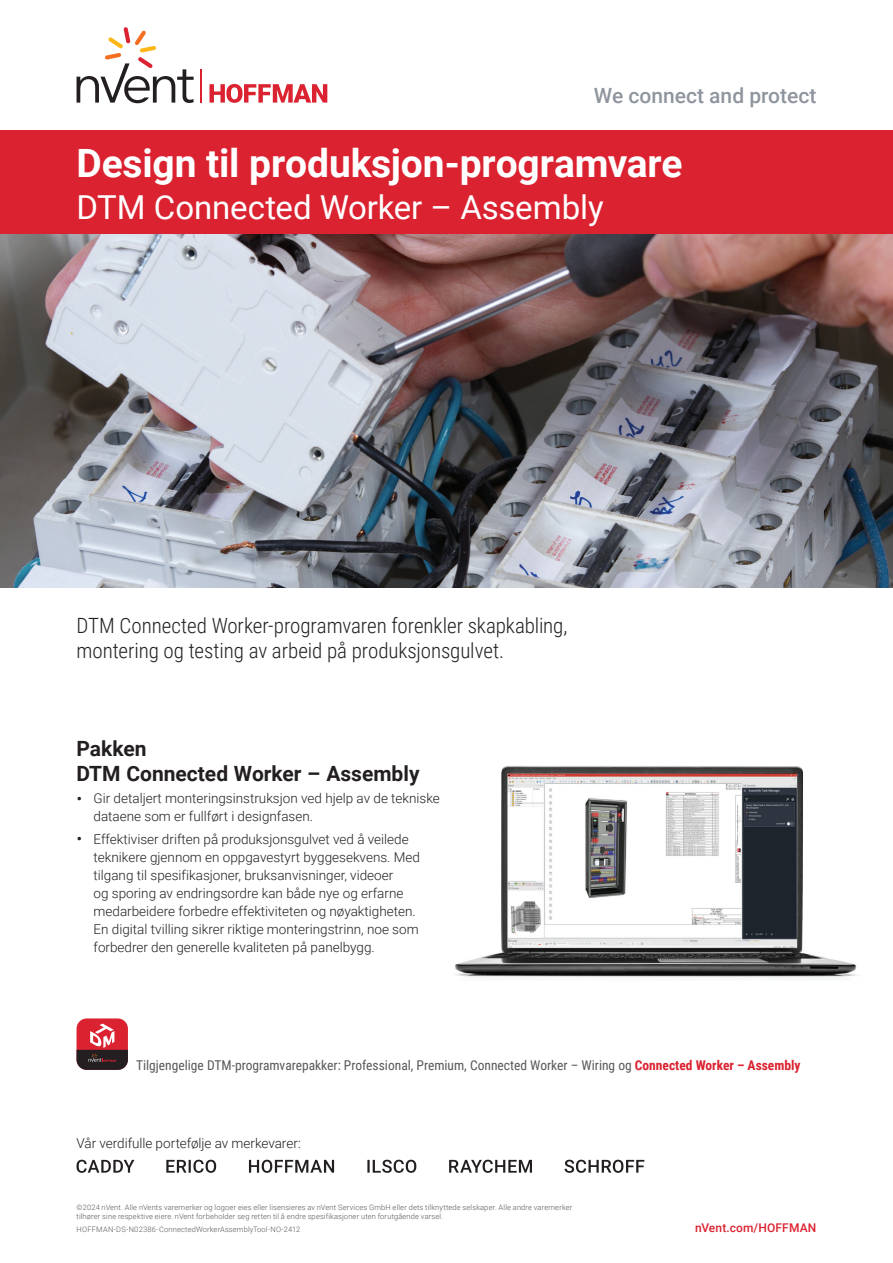
<style>
.page{position:relative;width:893px;height:1263px;background:#fff}
.page>*{position:absolute;margin:0;border:0;box-sizing:border-box;transform-origin:0 0}
.Headline-TwoLine_26_28{font:700 39px "Roboto";letter-spacing:-.005em;color:#fff}
.Headline-TwoLine_26_28-2{font:33px "Roboto";letter-spacing:-.005em;color:#fff}
.Description{font:300 21px/25.2px "Roboto Condensed";letter-spacing:-.005em;color:#231f20}
.Subhead{font:700 21px/25.2px "Roboto";color:#231f20}
.t1{font:500 21px "Roboto";color:#8f959e}
.t2{font:300 13.5px/18px "Roboto";color:#231f20}
.Bullet{font:13.5px "Roboto Condensed";color:#57585a}
.t3{font:500 12px "Roboto";letter-spacing:.01em;color:#db2230}
.Copyright_Standards-2024{font:300 7.5px/9px "Roboto";letter-spacing:.02em;color:#57585a}
.Footer_filename-2024{font:300 7.5px "Roboto";letter-spacing:.025em;color:#57585a}
.s1{font-size:18px}
.s2{font-weight:700;color:#db2230}
</style>
<div class="page">
<div style="left:0;top:130px;width:893px;height:105px;background:#db2230"></div>
<svg style="left:77px;top:1160px;width:567px;height:13px"></svg>
<img style="left:0;top:235px;width:893px;height:352px">
<div style="left:77px;top:1018px;width:51px;height:52px;background:#db2230;border-radius:10px"></div>
<svg style="left:77px;top:1023px;width:51px;height:47px"></svg>
<img style="left:455px;top:765px;width:403px;height:214px">
<hr style="left:201px;top:69px;width:1px;height:34px;background:#db2230">
<svg style="left:77px;top:27px;width:117px;height:76px"></svg>
<svg style="left:209px;top:84px;width:118px;height:19px"></svg>
<h3 class="t1" style="left:594px;top:81px;width:224px">We connect and protect</h3>
<p class="Headline-TwoLine_26_28" style="left:77px;top:135px;width:608px">Design til produksjon-programvare</p>
<p class="Headline-TwoLine_26_28-2" style="left:77px;top:184px;width:529px">DTM Connected Worker – Assembly</p>
<p class="Description" style="left:77px;top:612px;width:492px">DTM Connected Worker-programvaren forenkler skapkabling, montering og testing av arbeid på produksjonsgulvet.</p>
<p class="Subhead" style="left:77px;top:735px;width:344px">Pakken<br>DTM Connected Worker – Assembly</p>
<p class="t2" style="left:94px;top:789px;width:348px;text-indent:-17px"><span class="s1">•</span> Gir detaljert monteringsinstruksjon ved hjelp av de tekniske dataene som er fullført i designfasen.</p>
<p class="t2" style="left:94px;top:829px;width:328px;text-indent:-17px"><span class="s1">•</span> Effektiviser driften på produksjonsgulvet ved å veilede teknikere gjennom en oppgavestyrt byggesekvens. Med tilgang til spesifikasjoner, bruksanvisninger, videoer<br>og sporing av endringsordre kan både nye og erfarne medarbeidere forbedre effektiviteten og nøyaktigheten.<br>En digital tvilling sikrer riktige monteringstrinn, noe som forbedrer den generelle kvaliteten på panelbygg.</p>
<p class="Bullet" style="left:136px;top:1055px;width:666px">Tilgjengelige DTM-programvarepakker: Professional, Premium, Connected Worker – Wiring og <span class="s2">Connected Worker – Assembly</span></p>
<p class="t2" style="left:77px;top:1133px;width:226px">Vår verdifulle portefølje av merkevarer:</p>
<p class="Copyright_Standards-2024" style="left:77px;top:1202px;width:497px">©2024 nVent. Alle nVents varemerker og logoer eies eller lisensieres av nVent Services GmbH eller dets tilknyttede selskaper. Alle andre varemerker tilhører sine respektive eiere. nVent forbeholder seg retten til å endre spesifikasjoner uten forutgående varsel.</p>
<p class="Footer_filename-2024" style="left:77px;top:1224px;width:225px">HOFFMAN-DS-N02386-ConnectedWorkerAssemblyTool-NO-2412</p>
<p class="t3" style="left:695px;top:1219px;width:123px">nVent.com/HOFFMAN</p>
</div>
